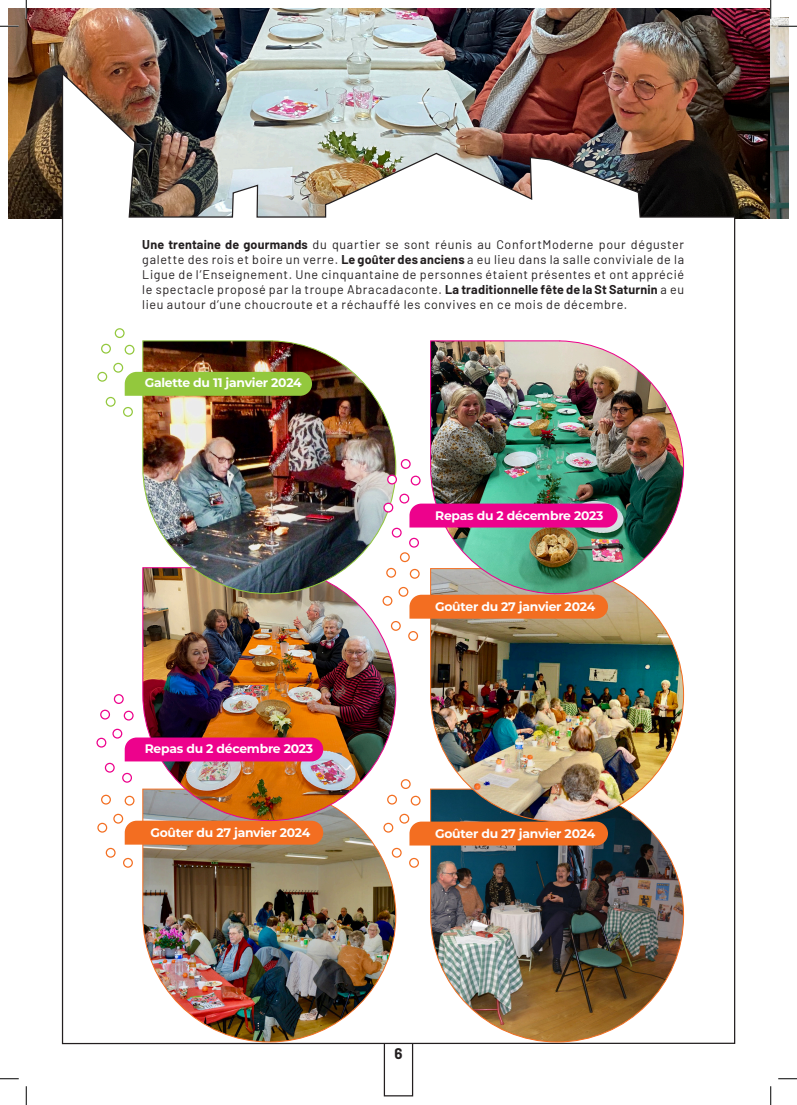
<style>
.page{position:relative;width:797px;height:1105px;background:#fff}
.page>*{position:absolute;margin:0;border:0;box-sizing:border-box;transform-origin:0 0}
.t1{font:700 15px "Barlow";color:#231f20}
.t2{font:12.5px/15px "Barlow";letter-spacing:.05em;color:#231f20;text-align:justify}
.t3{font:700 12.38px "Montserrat";letter-spacing:-.02em;color:#fff}
.s1{font-weight:700}
</style>
<div class="page">
<div style="left:384px;top:1029px;width:29px;height:67px;border:1px solid #231f20"></div>
<img style="left:9px;top:9px;width:761px;height:210px">
<img style="left:61px;top:71px;width:675px;height:974px">
<img style="left:429px;top:822px;width:255px;height:221px">
<img style="left:142px;top:822px;width:255px;height:221px">
<div style="left:125px;top:821px;width:198px;height:24px;background:#f36e21"></div>
<div style="left:409px;top:821px;width:199px;height:24px;background:#f36e21"></div>
<div style="left:123px;top:858px;width:10px;height:10px;border:1px solid #f36e21;border-radius:50%"></div>
<div style="left:97px;top:823px;width:10px;height:10px;border:1px solid #f36e21;border-radius:50%"></div>
<div style="left:113px;top:814px;width:10px;height:10px;border:1px solid #f36e21;border-radius:50%"></div>
<div style="left:101px;top:795px;width:10px;height:9px;border:1px solid #f36e21;border-radius:50%"></div>
<div style="left:125px;top:796px;width:9px;height:10px;border:1px solid #f36e21;border-radius:50%"></div>
<div style="left:106px;top:848px;width:10px;height:10px;border:1px solid #f36e21;border-radius:50%"></div>
<div style="left:409px;top:858px;width:10px;height:10px;border:1px solid #f36e21;border-radius:50%"></div>
<div style="left:383px;top:823px;width:10px;height:10px;border:1px solid #f36e21;border-radius:50%"></div>
<div style="left:399px;top:814px;width:10px;height:10px;border:1px solid #f36e21;border-radius:50%"></div>
<div style="left:401px;top:779px;width:9px;height:10px;border:1px solid #f36e21;border-radius:50%"></div>
<div style="left:410px;top:796px;width:10px;height:10px;border:1px solid #f36e21;border-radius:50%"></div>
<div style="left:392px;top:848px;width:9px;height:10px;border:1px solid #f36e21;border-radius:50%"></div>
<img style="left:429px;top:595px;width:255px;height:227px">
<img style="left:142px;top:595px;width:255px;height:227px">
<div style="left:409px;top:595px;width:199px;height:24px;background:#f36e21"></div>
<div style="left:125px;top:737px;width:198px;height:24px;background:#ed028c"></div>
<div style="left:122px;top:773px;width:10px;height:10px;border:1px solid #ed028c;border-radius:50%"></div>
<div style="left:96px;top:738px;width:10px;height:10px;border:1px solid #ed028c;border-radius:50%"></div>
<div style="left:112px;top:729px;width:10px;height:10px;border:1px solid #ed028c;border-radius:50%"></div>
<div style="left:100px;top:710px;width:10px;height:9px;border:1px solid #ed028c;border-radius:50%"></div>
<div style="left:114px;top:694px;width:10px;height:10px;border:1px solid #ed028c;border-radius:50%"></div>
<div style="left:124px;top:711px;width:10px;height:9px;border:1px solid #ed028c;border-radius:50%"></div>
<div style="left:105px;top:763px;width:10px;height:10px;border:1px solid #ed028c;border-radius:50%"></div>
<div style="left:409px;top:632px;width:8px;height:8px;background:#fff;border-radius:50%"></div>
<div style="left:408px;top:631px;width:10px;height:10px;border:1px solid #f36e21;border-radius:50%"></div>
<svg style="left:383px;top:596px;width:9px;height:9px"></svg>
<div style="left:382px;top:596px;width:10px;height:10px;border:1px solid #f36e21;border-radius:50%"></div>
<svg style="left:399px;top:587px;width:9px;height:9px"></svg>
<div style="left:398px;top:587px;width:10px;height:10px;border:1px solid #f36e21;border-radius:50%"></div>
<div style="left:400px;top:553px;width:9px;height:8px;background:#fff;border-radius:50%"></div>
<div style="left:400px;top:552px;width:10px;height:10px;border:1px solid #f36e21;border-radius:50%"></div>
<div style="left:410px;top:569px;width:9px;height:9px;background:#fff;border-radius:50%"></div>
<div style="left:410px;top:569px;width:9px;height:10px;border:1px solid #f36e21;border-radius:50%"></div>
<div style="left:391px;top:622px;width:9px;height:8px;background:#fff;border-radius:50%"></div>
<div style="left:391px;top:621px;width:10px;height:10px;border:1px solid #f36e21;border-radius:50%"></div>
<img style="left:429px;top:340px;width:255px;height:255px">
<img style="left:142px;top:340px;width:255px;height:255px">
<div style="left:409px;top:504px;width:208px;height:23px;background:#ed028c"></div>
<div style="left:125px;top:372px;width:187px;height:24px;background:#93c83d"></div>
<div style="left:123px;top:407px;width:10px;height:10px;border:1px solid #93c83d;border-radius:50%"></div>
<div style="left:97px;top:372px;width:10px;height:10px;border:1px solid #93c83d;border-radius:50%"></div>
<div style="left:113px;top:363px;width:10px;height:10px;border:1px solid #93c83d;border-radius:50%"></div>
<div style="left:101px;top:344px;width:10px;height:10px;border:1px solid #93c83d;border-radius:50%"></div>
<div style="left:115px;top:328px;width:10px;height:10px;border:1px solid #93c83d;border-radius:50%"></div>
<div style="left:125px;top:345px;width:9px;height:10px;border:1px solid #93c83d;border-radius:50%"></div>
<div style="left:106px;top:397px;width:10px;height:10px;border:1px solid #93c83d;border-radius:50%"></div>
<div style="left:410px;top:538px;width:8px;height:9px;background:#fff;border-radius:50%"></div>
<div style="left:409px;top:538px;width:10px;height:10px;border:1px solid #ed028c;border-radius:50%"></div>
<div style="left:384px;top:503px;width:9px;height:9px;background:#fff;border-radius:50%"></div>
<div style="left:383px;top:503px;width:10px;height:9px;border:1px solid #ed028c;border-radius:50%"></div>
<div style="left:400px;top:494px;width:8px;height:9px;background:#fff;border-radius:50%"></div>
<div style="left:399px;top:494px;width:10px;height:9px;border:1px solid #ed028c;border-radius:50%"></div>
<div style="left:388px;top:475px;width:8px;height:9px;background:#fff;border-radius:50%"></div>
<div style="left:387px;top:475px;width:10px;height:9px;border:1px solid #ed028c;border-radius:50%"></div>
<div style="left:401px;top:460px;width:9px;height:8px;background:#fff;border-radius:50%"></div>
<div style="left:401px;top:459px;width:9px;height:10px;border:1px solid #ed028c;border-radius:50%"></div>
<div style="left:411px;top:476px;width:9px;height:9px;background:#fff;border-radius:50%"></div>
<div style="left:410px;top:476px;width:10px;height:9px;border:1px solid #ed028c;border-radius:50%"></div>
<div style="left:392px;top:528px;width:9px;height:9px;background:#fff;border-radius:50%"></div>
<div style="left:392px;top:528px;width:9px;height:10px;border:1px solid #ed028c;border-radius:50%"></div>
<img style="left:770px;top:18px;width:18px;height:201px">
<svg style="left:0;top:25px;width:19px;height:2px"></svg>
<svg style="left:778px;top:25px;width:19px;height:2px"></svg>
<svg style="left:0;top:1078px;width:19px;height:1px"></svg>
<svg style="left:778px;top:1078px;width:19px;height:1px"></svg>
<svg style="left:25px;top:0;width:2px;height:19px"></svg>
<svg style="left:25px;top:1086px;width:2px;height:19px"></svg>
<svg style="left:770px;top:0;width:1px;height:19px"></svg>
<svg style="left:770px;top:1086px;width:1px;height:19px"></svg>
<p class="t2" style="left:142px;top:236px;width:543px"><span class="s1">Une trentaine de gourmands</span> du quartier se sont réunis au ConfortModerne pour déguster galette des rois et boire un verre. <span class="s1">Le goûter des anciens</span> a eu lieu dans la salle conviviale de la Ligue de l’Enseignement. Une cinquantaine de personnes étaient présentes et ont apprécié le spectacle proposé par la troupe Abracadaconte. <span class="s1">La traditionnelle fête de la St Saturnin</span> a eu lieu autour d’une choucroute et a réchauffé les convives en ce mois de décembre.</p>
<p class="t3" style="left:145px;top:374px;width:158px">Galette du 11 janvier 2024</p>
<p class="t3" style="left:145px;top:740px;width:170px">Repas du 2 décembre 2023</p>
<p class="t3" style="left:435px;top:506px;width:170px">Repas du 2 décembre 2023</p>
<p class="t3" style="left:435px;top:597px;width:161px">Goûter du 27 janvier 2024</p>
<p class="t3" style="left:150px;top:823px;width:161px">Goûter du 27 janvier 2024</p>
<p class="t3" style="left:435px;top:824px;width:161px">Goûter du 27 janvier 2024</p>
<p class="t1" style="left:394px;top:1043px;width:10px">6</p>
</div>
